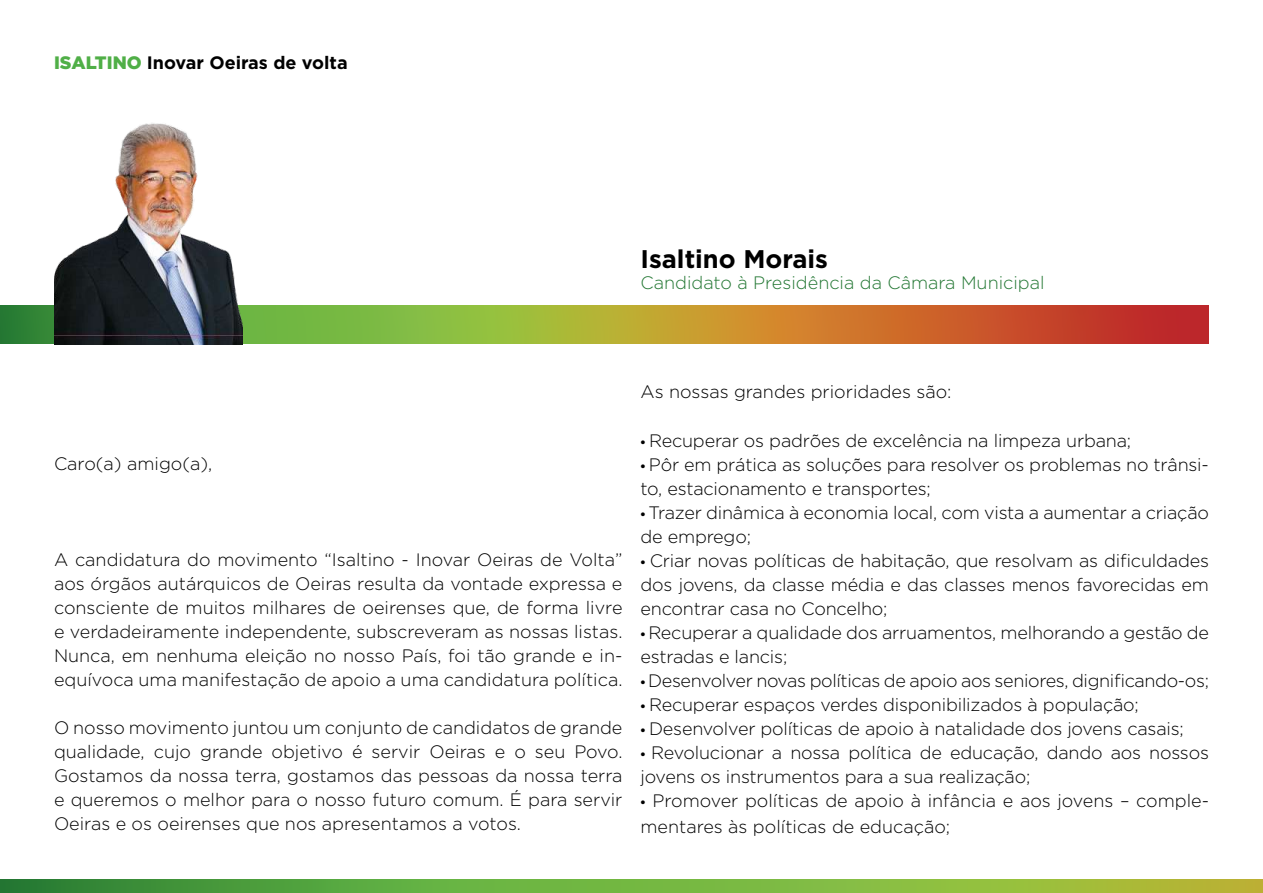
<style>
.page{position:relative;width:1263px;height:893px;background:#fff}
.page>*{position:absolute;margin:0;border:0;box-sizing:border-box;transform-origin:0 0}
.t1{font:700 25.5px "Gotham HTF";color:#000}
.t2{font:300 18px/24px "Gotham HTF";letter-spacing:-.01em;color:#000}
.t3{font:300 18px "Gotham HTF";color:#237733}
.t4{font:700 18px "Gotham HTF";color:#000}
.s1{font-weight:900;color:#50af47}
.s2{font-family:"Myriad Pro";font-weight:400}
</style>
<div class="page">
<img style="left:0;top:305px;width:1209px;height:38px">
<img style="left:54px;top:123px;width:188px;height:221px">
<img style="left:0;top:879px;width:1263px;height:14px">
<p class="t4" style="left:54px;top:52px;width:295px"><span class="s1">ISALTINO</span> Inovar Oeiras de volta</p>
<h1 class="t1" style="left:640px;top:244px;width:189px">Isaltino Morais</h1>
<p class="t3" style="left:640px;top:273px;width:406px">Candidato à Presidência da Câmara Municipal</p>
<p class="t2" style="left:54px;top:451px;width:160px">Caro(a) amigo(a),</p>
<p class="t2" style="left:54px;top:547px;width:570px;text-align:justify">A candidatura do movimento “Isaltino - Inovar Oeiras de Volta” aos órgãos autárquicos de Oeiras resulta da vontade expressa e consciente de muitos milhares de oeirenses que, de forma livre e verdadeiramente independente, subscreveram as nossas listas.<br>Nunca, em nenhuma eleição no nosso País, foi tão grande e in&shy;equívoca uma manifestação de apoio a uma candidatura política.</p>
<p class="t2" style="left:54px;top:715px;width:570px;text-align:justify">O nosso movimento juntou um conjunto de candidatos de grande qualidade, cujo grande objetivo é servir Oeiras e o seu Povo.<br>Gostamos da nossa terra, gostamos das pessoas da nossa terra e queremos o melhor para o nosso futuro comum. É para servir Oeiras e os oeirenses que nos apresentamos a votos.</p>
<p class="t2" style="left:640px;top:379px;width:313px">As nossas grandes prioridades são:</p>
<p class="t2" style="left:640px;top:429px;width:492px"><span class="s2">•</span> Recuperar os padrões de excelência na limpeza urbana;</p>
<p class="t2" style="left:640px;top:453px;width:570px"><span class="s2">•</span> Pôr em prática as soluções para resolver os problemas no trânsi&shy;to, estacionamento e transportes;</p>
<p class="t2" style="left:640px;top:501px;width:570px"><span class="s2">•</span> Trazer dinâmica à economia local, com vista a aumentar a criação de emprego;</p>
<p class="t2" style="left:640px;top:549px;width:570px;text-align:justify"><span class="s2">•</span> Criar novas políticas de habitação, que resolvam as dificuldades dos jovens, da classe média e das classes menos favorecidas em encontrar casa no Concelho;</p>
<p class="t2" style="left:640px;top:621px;width:570px"><span class="s2">•</span> Recuperar a qualidade dos arruamentos, melhorando a gestão de estradas e lancis;</p>
<p class="t2" style="left:640px;top:669px;width:570px"><span class="s2">•</span> Desenvolver novas políticas de apoio aos seniores, dignificando-os;</p>
<p class="t2" style="left:640px;top:693px;width:500px"><span class="s2">•</span> Recuperar espaços verdes disponibilizados à população;</p>
<p class="t2" style="left:640px;top:717px;width:545px"><span class="s2">•</span> Desenvolver políticas de apoio à natalidade dos jovens casais;</p>
<p class="t2" style="left:640px;top:741px;width:570px"><span class="s2">•</span> Revolucionar a nossa política de educação, dando aos nossos jovens os instrumentos para a sua realização;</p>
<p class="t2" style="left:640px;top:788px;width:570px;line-height:25.5px"><span class="s2">•</span> Promover políticas de apoio à infância e aos jovens – comple&shy;mentares às políticas de educação;</p>
</div>
